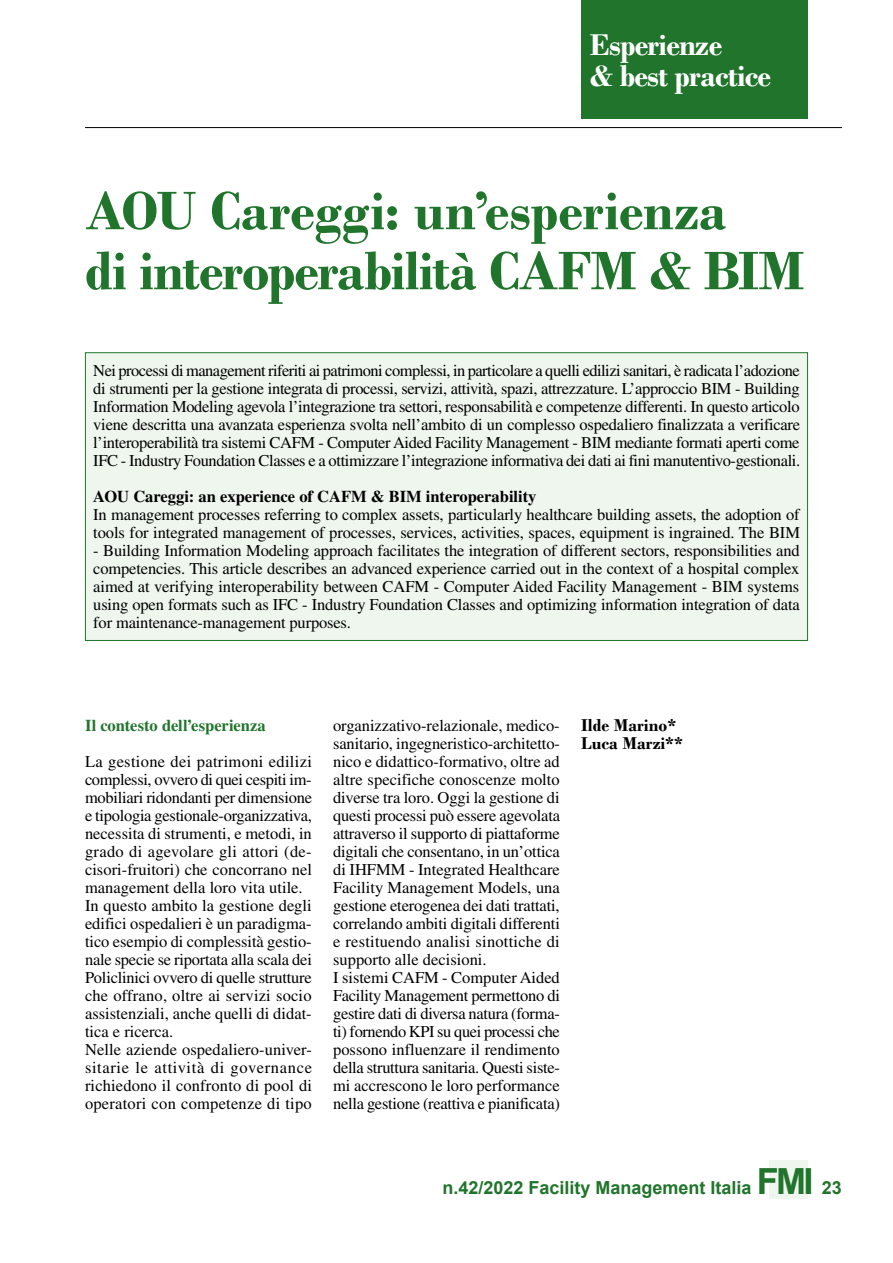
<style>
.page{position:relative;width:893px;height:1263px;background:#fff}
.page>*{position:absolute;margin:0;border:0;box-sizing:border-box;transform-origin:0 0}
.t1{font:700 57px/60px "Bodoni";letter-spacing:-.015em;color:#20742b}
.t2{font:700 36px "Arial";color:#20742b}
.t3{font:700 31.5px/31.5px "Bodoni";letter-spacing:-.025em;color:#fff}
.t4{font:700 18px "Arial";color:#20742b}
.t5{font:700 18px/18px "Bodoni";color:#000}
.t6{font:16.5px/18px "Times LT Std";letter-spacing:-.005em;color:#000}
.t7{font:700 16.5px "Times LT Std";color:#000}
.t8{font:700 16.5px "Times LT Std";color:#20742b}
.s1{font-size:18px}
</style>
<div class="page">
<div style="left:770px;top:1161px;width:38px;height:38px;background:#eef6ed"></div>
<hr style="left:85px;top:127px;width:757px;height:1px;background:#000">
<div style="left:581px;top:0;width:227px;height:119px;background:#20742b"></div>
<div style="left:85px;top:353px;width:722px;height:287px;background:#eef6ed"></div>
<h3 class="t3" style="left:590px;top:29px;width:183px">Esperienze<br>&amp; best practice</h3>
<h1 class="t1" style="left:85px;top:180px;width:721px">AOU Careggi: un’esperienza<br>di interoperabilità CAFM &amp; BIM</h1>
<p class="t6" style="left:93px;top:362px;width:708px;text-align:justify">Nei processi di management riferiti ai patrimoni complessi, in particolare a quelli edilizi sanitari, è radicata l’adozione di strumenti per la gestione integrata di processi, servizi, attività, spazi, attrezzature. L’approccio BIM - Building Information Modeling agevola l’integrazione tra settori, responsabilità e competenze differenti. In questo articolo viene descritta una avanzata esperienza svolta nell’ambito di un complesso ospedaliero finalizzata a verificare l’interoperabilità tra sistemi CAFM - Computer Aided Facility Management - BIM mediante formati aperti come IFC - Industry Foundation Classes e a ottimizzare l’integrazione informativa dei dati ai fini manutentivo-gestionali.</p>
<p class="t7" style="left:93px;top:487px;width:445px">AOU Careggi: an experience of CAFM &amp; BIM interoperability</p>
<p class="t6" style="left:93px;top:506px;width:708px">In management processes referring to complex assets, particularly healthcare building assets, the adoption of tools for integrated management of processes, services, activities, spaces, equipment is ingrained. The BIM</p>
<p class="t6" style="left:93px;top:542px;width:708px;text-align:justify">- Building Information Modeling approach facilitates the integration of different sectors, responsibilities and competencies. This article describes an advanced experience carried out in the context of a hospital complex aimed at verifying interoperability between CAFM - Computer Aided Facility Management - BIM systems using open formats such as IFC - Industry Foundation Classes and optimizing information integration of data for maintenance-management purposes.</p>
<p class="t8" style="left:85px;top:715px;width:182px">Il contesto dell’esperienza</p>
<p class="t6" style="left:85px;top:752px;width:228px">La gestione dei patrimoni edilizi complessi, ovvero di quei cespiti im&shy;mobiliari ridondanti per dimensione e tipologia gestionale-organizzativa, necessita di strumenti, e metodi, in grado di agevolare gli attori (de&shy;cisori-fruitori) che concorrano nel management della loro vita utile.<br>In questo ambito la gestione degli edifici ospedalieri è un paradigma&shy;tico esempio di complessità gestio&shy;nale specie se riportata alla scala dei Policlinici ovvero di quelle strutture che offrano, oltre ai servizi socio assistenziali, anche quelli di didat&shy;tica e ricerca.<br>Nelle aziende ospedaliero-univer&shy;sitarie le attività di governance richiedono il confronto di pool di operatori con competenze di tipo</p>
<p class="t6" style="left:333px;top:716px;width:228px">organizzativo-relazionale, medico&shy;sanitario, ingegneristico-architetto&shy;nico e didattico-formativo, oltre ad altre specifiche conoscenze molto diverse tra loro. Oggi la gestione di questi processi può essere agevolata attraverso il supporto di piattaforme digitali che consentano, in un’ottica di IHFMM - Integrated Healthcare Facility Management Models, una gestione eterogenea dei dati trattati, correlando ambiti digitali differenti e restituendo analisi sinottiche di supporto alle decisioni.<br>I sistemi CAFM - Computer Aided Facility Management permettono di gestire dati di diversa natura (forma&shy;ti) fornendo KPI su quei processi che possono influenzare il rendimento della struttura sanitaria. Questi siste&shy;mi accrescono le loro performance nella gestione (reattiva e pianificata)</p>
<p class="t5" style="left:581px;top:716px;width:103px">Ilde Marino*<br>Luca Marzi**</p>
<p class="t4" style="left:442px;top:1176px;width:311px">n.42/2022 Facility Management Italia</p>
<h2 class="t2" style="left:757px;top:1158px;width:87px">FMI <span class="s1">23</span></h2>
</div>
